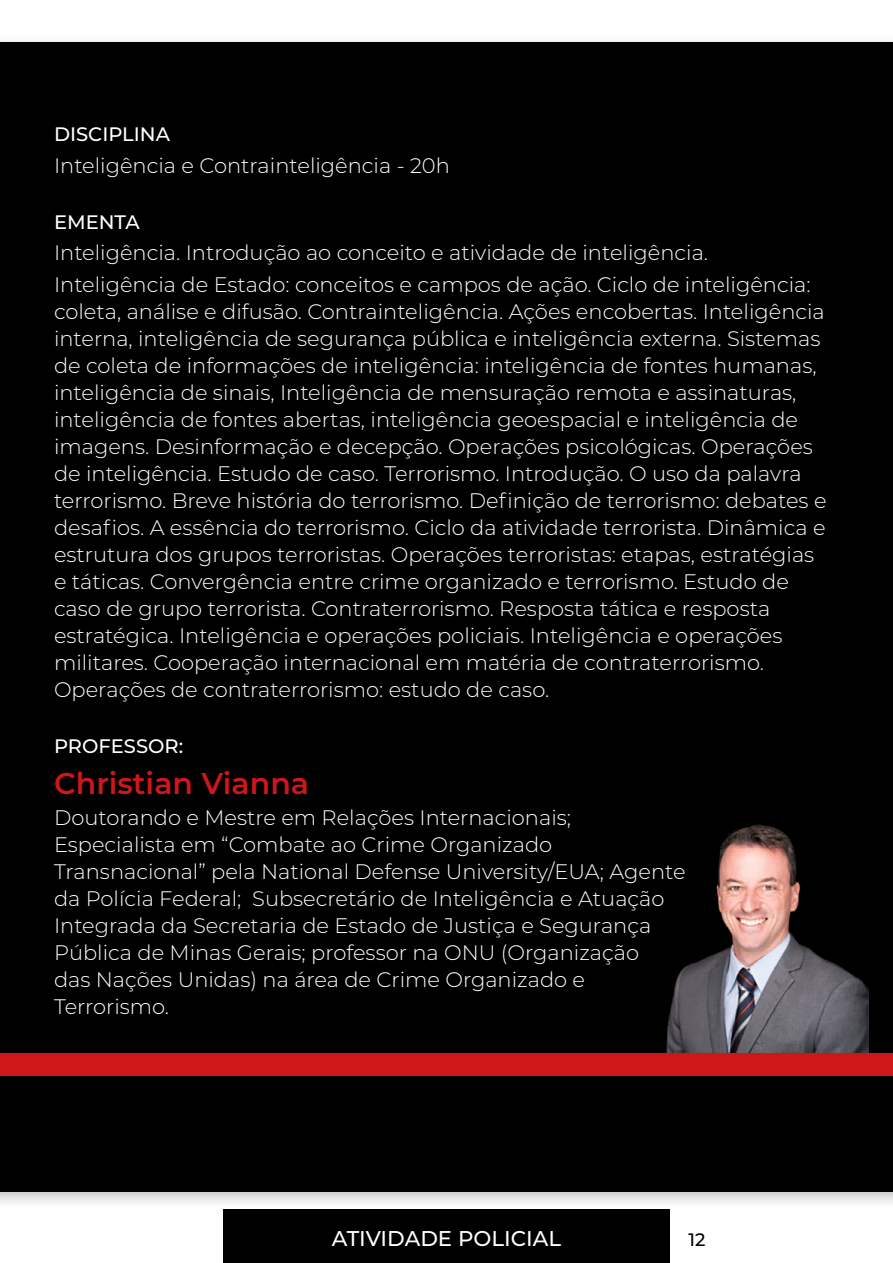
<style>
.page{position:relative;width:893px;height:1263px;background:#fff}
.page>*{position:absolute;margin:0;border:0;box-sizing:border-box;transform-origin:0 0}
.t1{font:600 30px "Montserrat";color:#cd1719}
.t2{font:500 21.3px "Montserrat";color:#fff}
.t3{font:300 21px/27px "Montserrat";color:#fff}
.t4{font:500 19.5px "Montserrat";color:#fff}
.t5{font:500 18px "Montserrat";color:#000}
</style>
<div class="page">
<div style="left:0;top:33px;width:893px;height:1177px;background:#000;opacity:.25"></div>
<div style="left:0;top:43px;width:893px;height:1148px;background:#000"></div>
<img style="left:666px;top:824px;width:203px;height:229px">
<div style="left:0;top:1053px;width:893px;height:23px;background:#cd1719"></div>
<div style="left:223px;top:1209px;width:447px;height:54px;background:#000"></div>
<p class="t4" style="left:54px;top:121px;width:118px">DISCIPLINA</p>
<p class="t3" style="left:54px;top:151px;width:397px">Inteligência e Contrainteligência - 20h</p>
<p class="t4" style="left:54px;top:209px;width:87px">EMENTA</p>
<p class="t3" style="left:54px;top:237px;width:758px;line-height:31.2px">Inteligência. Introdução ao conceito e atividade de inteligência.<br>Inteligência de Estado: conceitos e campos de ação. Ciclo de inteligência:</p>
<p class="t3" style="left:54px;top:297px;width:774px">coleta, análise e difusão. Contrainteligência. Ações encobertas. Inteligência interna, inteligência de segurança pública e inteligência externa. Sistemas de coleta de informações de inteligência: inteligência de fontes humanas, inteligência de sinais, Inteligência de mensuração remota e assinaturas, inteligência de fontes abertas, inteligência geoespacial e inteligência de imagens. Desinformação e decepção. Operações psicológicas. Operações de inteligência. Estudo de caso. Terrorismo. Introdução. O uso da palavra terrorismo. Breve história do terrorismo. Definição de terrorismo: debates e desafios. A essência do terrorismo. Ciclo da atividade terrorista. Dinâmica e estrutura dos grupos terroristas. Operações terroristas: etapas, estratégias e táticas. Convergência entre crime organizado e terrorismo. Estudo de caso de grupo terrorista. Contraterrorismo. Resposta tática e resposta estratégica. Inteligência e operações policiais. Inteligência e operações militares. Cooperação internacional em matéria de contraterrorismo.<br>Operações de contraterrorismo: estudo de caso.</p>
<p class="t4" style="left:54px;top:733px;width:131px">PROFESSOR:</p>
<h1 class="t1" style="left:54px;top:762px;width:257px">Christian Vianna</h1>
<p class="t3" style="left:54px;top:803px;width:633px">Doutorando e Mestre em Relações Internacionais; Especialista em “Combate ao Crime Organizado Transnacional” pela National Defense University/EUA; Agente da Polícia Federal; Subsecretário de Inteligência e Atuação Integrada da Secretaria de Estado de Justiça e Segurança Pública de Minas Gerais; professor na ONU (Organização<br>das Nações Unidas) na área de Crime Organizado e Terrorismo.</p>
<p class="t2" style="left:332px;top:1224px;width:231px">ATIVIDADE POLICIAL</p>
<p class="t5" style="left:688px;top:1227px;width:18px">12</p>
</div>
